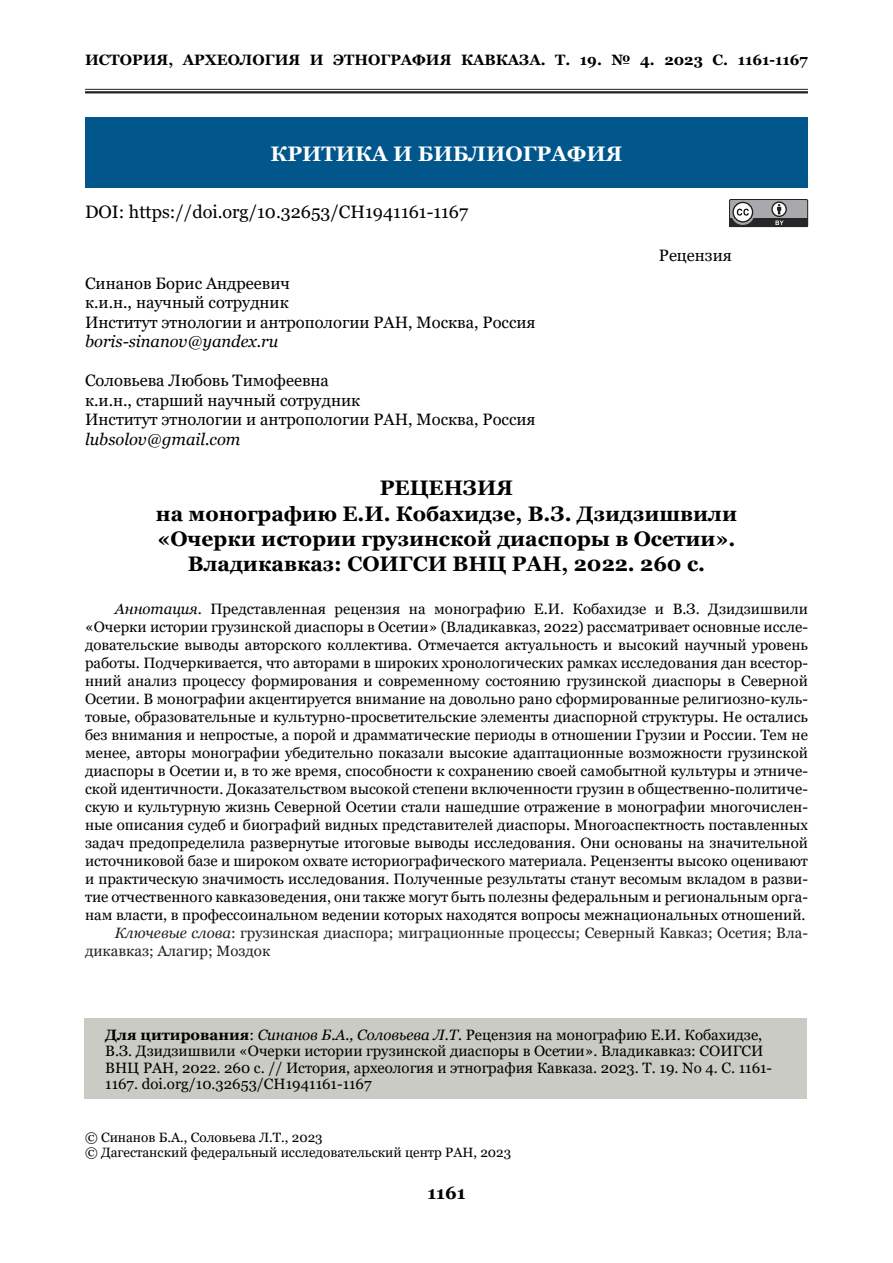
<style>
.page{position:relative;width:893px;height:1263px;background:#fff}
.page>*{position:absolute;margin:0;border:0;box-sizing:border-box;transform-origin:0 0}
.заголовок_рус{font:700 21px "Georgia";color:#000}
.заголовок_рус-2{font:700 21px "Georgia";color:#fff}
.t1{font:18px "Georgia";color:#000}
.t2{font:700 18px "Georgia";color:#000}
.аффилиация_рус{font:16.5px "Georgia";color:#000}
.аффилиация_рус-2{font:italic 16.5px "Georgia";color:#000}
.аннотация_рус{font:15px/18px "Georgia";color:#000;text-align:justify}
.цитирование{font:15px/16.5px "Georgia";color:#000}
.аннотация_рус-2{font:15px/18px "Georgia";color:#231f20}
.t3{font:700 15px "Georgia";color:#000}
.авторские_права{font:13.5px "Georgia";color:#000}
.s1{font-style:italic}
.s2{font-weight:700}
</style>
<div class="page">
<hr style="left:85px;top:89px;width:723px;height:1px;background:#231f20">
<hr style="left:85px;top:91px;width:723px;height:2px;background:#231f20">
<div style="left:729px;top:199px;width:79px;height:28px;background:#a8a9ad"></div>
<div style="left:729px;top:199px;width:79px;height:28px;border:1px solid #231f20"></div>
<div style="left:729px;top:218px;width:79px;height:9px;background:#282526"></div>
<svg style="left:732px;top:204px;width:22px;height:21px"></svg>
<svg style="left:772px;top:202px;width:14px;height:14px"></svg>
<div style="left:771px;top:201px;width:16px;height:16px;border:1px solid #231f20;border-radius:50%"></div>
<svg style="left:777px;top:204px;width:4px;height:10px"></svg>
<svg style="left:733px;top:202px;width:19px;height:20px"></svg>
<div style="left:732px;top:202px;width:21px;height:21px;border:1px solid #231f20;border-radius:50%"></div>
<svg style="left:775px;top:221px;width:9px;height:4px"></svg>
<svg style="left:737px;top:209px;width:12px;height:7px"></svg>
<div style="left:84px;top:1018px;width:723px;height:81px;background:#cacbc4"></div>
<div style="left:85px;top:117px;width:723px;height:71px;background:#01568c"></div>
<p class="t3" style="left:85px;top:50px;width:724px">ИСТОРИЯ, АРХЕОЛОГИЯ И ЭТНОГРАФИЯ КАВКАЗА. Т. 19. № 4. 2023 С. 1161-1167</p>
<p class="заголовок_рус-2" style="left:271px;top:140px;width:353px">КРИТИКА И БИБЛИОГРАФИЯ</p>
<p class="t1" style="left:85px;top:201px;width:385px">DOI: https://doi.org/10.32653/CH1941161-1167</p>
<p class="аффилиация_рус" style="left:659px;top:246px;width:74px">Рецензия</p>
<p class="аффилиация_рус" style="left:85px;top:273px;width:206px">Синанов Борис Андреевич</p>
<p class="аффилиация_рус" style="left:85px;top:293px;width:205px">к.и.н., научный сотрудник</p>
<p class="аффилиация_рус" style="left:85px;top:312px;width:452px">Институт этнологии и антропологии РАН, Москва, Россия</p>
<p class="аффилиация_рус-2" style="left:85px;top:331px;width:195px">boris-sinanov@yandex.ru</p>
<p class="аффилиация_рус" style="left:85px;top:371px;width:245px">Соловьева Любовь Тимофеевна</p>
<p class="аффилиация_рус" style="left:85px;top:390px;width:277px">к.и.н., старший научный сотрудник</p>
<p class="аффилиация_рус" style="left:85px;top:410px;width:452px">Институт этнологии и антропологии РАН, Москва, Россия</p>
<p class="аффилиация_рус-2" style="left:85px;top:429px;width:157px">lubsolov@gmail.com</p>
<p class="заголовок_рус" style="left:380px;top:474px;width:135px">РЕЦЕНЗИЯ</p>
<p class="заголовок_рус" style="left:156px;top:500px;width:583px">на монографию Е.И. Кобахидзе, В.З. Дзидзишвили</p>
<p class="заголовок_рус" style="left:158px;top:525px;width:579px">«Очерки истории грузинской диаспоры в Осетии».</p>
<p class="заголовок_рус" style="left:188px;top:550px;width:519px">Владикавказ: СОИГСИ ВНЦ РАН, 2022. 260 с.</p>
<p class="аннотация_рус" style="left:85px;top:600px;width:724px;text-indent:30px"><span class="s1">Аннотация</span>. Представленная рецензия на монографию Е.И. Кобахидзе и В.З. Дзидзишвили «Очерки истории грузинской диаспоры в Осетии» (Владикавказ, 2022) рассматривает основные иссле&shy;довательские выводы авторского коллектива. Отмечается актуальность и высокий научный уровень работы. Подчеркивается, что авторами в широких хронологических рамках исследования дан всестор&shy;нний анализ процессу формирования и современному состоянию грузинской диаспоры в Северной Осетии. В монографии акцентируется внимание на довольно рано сформированные религиозно-куль&shy;товые, образовательные и культурно-просветительские элементы диаспорной структуры. Не остались без внимания и непростые, а порой и драмматические периоды в отношении Грузии и России. Тем не менее, авторы монографии убедительно показали высокие адаптационные возможности грузинской диаспоры в Осетии и, в то же время, способности к сохранению своей самобытной культуры и этниче&shy;ской идентичности. Доказательством высокой степени включенности грузин в общественно-политиче&shy;скую и культурную жизнь Северной Осетии стали нашедшие отражение в монографии многочислен&shy;ные описания судеб и биографий видных представителей диаспоры. Многоаспектность поставленных задач предопределила развернутые итоговые выводы исследования. Они основаны на значительной источниковой базе и широком охвате историографического материала. Рецензенты высоко оценивают и практическую значимость исследования. Полученные результаты станут весомым вкладом в разви&shy;тие отчественного кавказоведения, они также могут быть полезны федеральным и региональным орга&shy;нам власти, в профессоинальном ведении которых находятся вопросы межнациональных отношений.</p>
<p class="аннотация_рус-2" style="left:85px;top:924px;width:724px;text-indent:30px"><span class="s1">Ключевые слова</span>: грузинская диаспора; миграционные процессы; Северный Кавказ; Осетия; Вла&shy;дикавказ; Алагир; Моздок</p>
<p class="цитирование" style="left:105px;top:1027px;width:668px"><span class="s2">Для цитирования</span>: <span class="s1">Синанов Б.А., Соловьева Л.Т.</span> Рецензия на монографию Е.И. Кобахидзе, В.З. Дзидзишвили «Очерки истории грузинской диаспоры в Осетии». Владикавказ: СОИГСИ ВНЦ РАН, 2022. 260 с. // История, археология и этнография Кавказа. 2023. Т. 19. No 4. С. 1161- 1167. doi.org/10.32653/CH1941161-1167</p>
<p class="авторские_права" style="left:85px;top:1129px;width:239px">© Синанов Б.А., Соловьева Л.Т., 2023</p>
<p class="авторские_права" style="left:85px;top:1144px;width:428px">© Дагестанский федеральный исследовательский центр РАН, 2023</p>
<p class="t2" style="left:427px;top:1181px;width:40px">1161</p>
</div>
